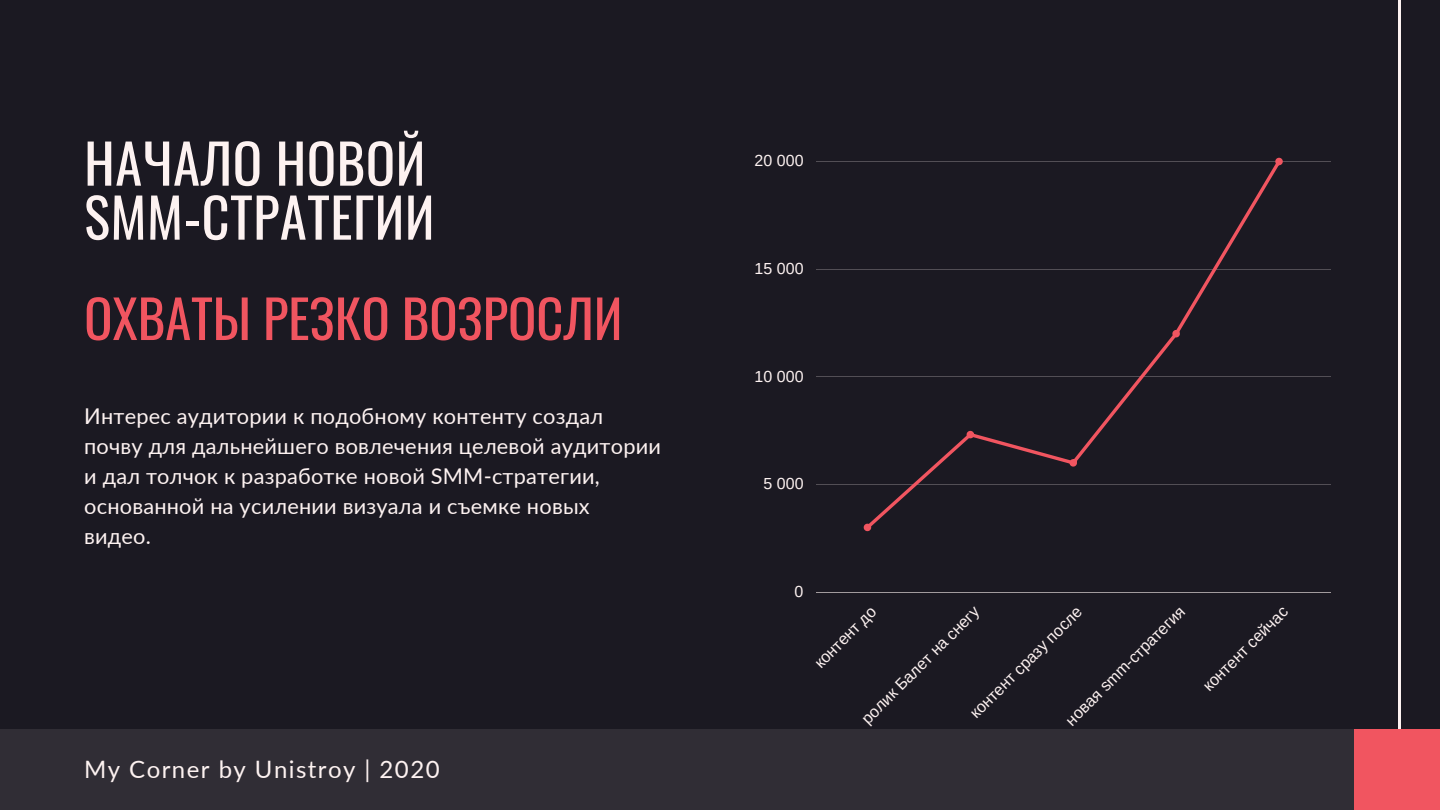
<style>
.page{position:relative;width:1440px;height:810px;background:#1b1922}
.page>*{position:absolute;margin:0;border:0;box-sizing:border-box;transform-origin:0 0}
.t1{font:54.5px/54px "Oswald";letter-spacing:.01em;color:#fdf2f1}
.t2{font:52.5px "Oswald";color:#f15560}
.t3{font:24px "Lato";letter-spacing:.06em;color:#fdf2f1}
.t4{font:21.8px/30px "Lato";letter-spacing:.01em;color:#fdf2f1}
.t5{font:16px "Arimo";color:#fdf2f1}
</style>
<div class="page">
<hr style="left:1398px;top:0;width:3px;height:736px;background:#fdf2f1">
<div style="left:0;top:729px;width:1440px;height:81px;background:#302d35"></div>
<div style="left:1354px;top:729px;width:86px;height:81px;background:#f15560"></div>
<hr style="left:816px;top:161px;width:514px;height:1px;background:#524e55">
<hr style="left:816px;top:269px;width:514px;height:1px;background:#524e55">
<hr style="left:816px;top:376px;width:514px;height:1px;background:#524e55">
<hr style="left:816px;top:484px;width:514px;height:1px;background:#524e55">
<hr style="left:816px;top:592px;width:514px;height:1px;background:#a29b9e">
<svg style="left:864px;top:158px;width:419px;height:373px"></svg>
<h1 class="t1" style="left:84px;top:134px;width:352px">НАЧАЛО НОВОЙ<br>SMM-СТРАТЕГИИ</h1>
<h2 class="t2" style="left:84px;top:277px;width:540px">ОХВАТЫ РЕЗКО ВОЗРОСЛИ</h2>
<p class="t4" style="left:84px;top:400px;width:578px">Интерес аудитории к подобному контенту создал почву для дальнейшего вовлечения целевой аудитории и дал толчок к разработке новой SMM-стратегии, основанной на усилении визуала и съемке новых видео.</p>
<p class="t3" style="left:84px;top:754px;width:357px">My Corner by Unistroy | 2020</p>
<p class="t5" style="left:755px;top:152px;width:50px">20 000</p>
<p class="t5" style="left:755px;top:260px;width:50px">15 000</p>
<p class="t5" style="left:755px;top:367px;width:50px">10 000</p>
<p class="t5" style="left:764px;top:475px;width:42px">5 000</p>
<p class="t5" style="left:795px;top:582px;width:10px">0</p>
<p class="t5" style="left:858px;top:715px;width:160px;rotate:-45deg">ролик Балет на снегу</p>
<p class="t5" style="left:1062px;top:716px;width:162px;rotate:-45deg">новая smm-стратегия</p>
<p class="t5" style="left:1199px;top:682px;width:114px;rotate:-45deg">контент сейчас</p>
<p class="t5" style="left:811px;top:659px;width:81px;rotate:-45deg">контент до</p>
<p class="t5" style="left:966px;top:709px;width:152px;rotate:-45deg">контент сразу после</p>
</div>
